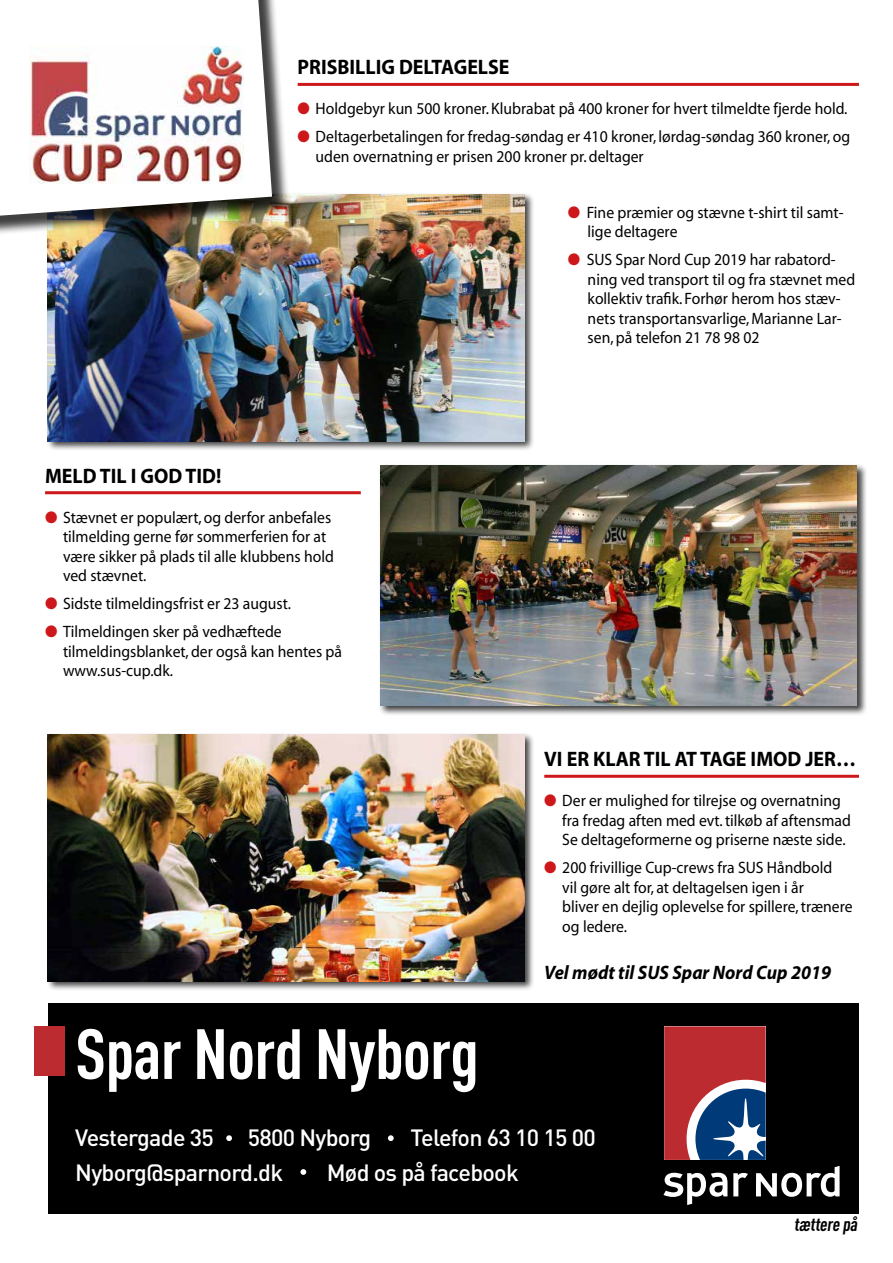
<style>
.page{position:relative;width:893px;height:1263px;background:#fff}
.page>*{position:absolute;margin:0;border:0;box-sizing:border-box;transform-origin:0 0}
.t1{font:700 condensed 69.9px "DINOT";letter-spacing:-.01em;color:#fff}
.t2{font:500 23.25px "DINOT";letter-spacing:-.03em;color:#fff}
.t3{font:700 21px "Myriad";color:#000;scale:.95 1}
.t4{font:italic 700 19.5px "Myriad";color:#000;scale:.95 1}
.t5{font:700 condensed 18.6px "DINOT";color:#000}
.t6{font:16.5px/19.5px "Myriad";color:#000;scale:.95 1}
.s1{color:#cd171a}
</style>
<div class="page">
<div style="left:46px;top:192px;width:488px;height:260px;background:#000;opacity:.75"></div>
<img style="left:48px;top:195px;width:476px;height:246px">
<div style="left:48px;top:1003px;width:811px;height:211px;background:#000"></div>
<svg style="left:663px;top:1166px;width:177px;height:39px"></svg>
<svg style="left:664px;top:1026px;width:102px;height:134px;background:#954f62"></svg>
<div style="left:34px;top:1027px;width:31px;height:49px;background:#bc2b30"></div>
<svg style="left:226px;top:1135px;width:6px;height:6px"></svg>
<svg style="left:388px;top:1135px;width:6px;height:6px"></svg>
<svg style="left:300px;top:1169px;width:6px;height:6px"></svg>
<div style="left:0;top:0;width:290px;height:239px;background:#000;opacity:.75"></div>
<svg style="left:0;top:0;width:272px;height:216px"></svg>
<div style="left:29px;top:6px;width:219px;height:183px;background:#fff"></div>
<img style="left:29px;top:47px;width:215px;height:136px">
<hr style="left:298px;top:83px;width:561px;height:3px;background:#cd171a">
<hr style="left:45px;top:491px;width:316px;height:3px;background:#cd171a">
<hr style="left:544px;top:775px;width:315px;height:3px;background:#cd171a">
<div style="left:46px;top:732px;width:488px;height:259px;background:#000;opacity:.75"></div>
<img style="left:48px;top:734px;width:476px;height:247px">
<div style="left:378px;top:463px;width:489px;height:253px;background:#000;opacity:.75"></div>
<img style="left:381px;top:466px;width:476px;height:240px">
<p class="t3" style="left:298px;top:57px;width:225px">PRISBILLIG DELTAGELSE</p>
<p class="t6" style="left:298px;top:100px;width:580px"><span class="s1">●</span> Holdgebyr kun 500 kroner. Klubrabat på 400 kroner for hvert tilmeldte fjerde hold.</p>
<p class="t6" style="left:316px;top:128px;width:564px;text-indent:-18px"><span class="s1">●</span> Deltagerbetalingen for fredag-søndag er 410 kroner, lørdag-søndag 360 kroner, og uden overnatning er prisen 200 kroner pr. deltager</p>
<p class="t3" style="left:45px;top:465px;width:187px">MELD TIL I GOD TID!</p>
<p class="t6" style="left:63px;top:508px;width:287px;text-indent:-18px"><span class="s1">●</span> Stævnet er populært, og derfor anbefales tilmelding gerne før sommerferien for at være sikker på plads til alle klubbens hold ved stævnet.</p>
<p class="t6" style="left:45px;top:595px;width:261px"><span class="s1">●</span> Sidste tilmeldingsfrist er 23 august.</p>
<p class="t6" style="left:63px;top:623px;width:295px;text-indent:-18px"><span class="s1">●</span> Tilmeldingen sker på vedhæftede tilmeldingsblanket, der også kan hentes på www.sus-cup.dk.</p>
<p class="t6" style="left:588px;top:203px;width:271px;text-indent:-20px"><span class="s1">●</span> Fine præmier og stævne t-shirt til samt&shy;lige deltagere</p>
<p class="t6" style="left:588px;top:251px;width:283px;text-indent:-20px"><span class="s1">●</span> SUS Spar Nord Cup 2019 har rabatord&shy;ning ved transport til og fra stævnet med kollektiv trafik. Forhør herom hos stæv&shy;nets transportansvarlige, Marianne Lar&shy;sen, på telefon 21 78 98 02</p>
<p class="t3" style="left:544px;top:748px;width:330px">VI ER KLAR TIL AT TAGE IMOD JER…</p>
<p class="t6" style="left:562px;top:792px;width:305px;text-indent:-18px"><span class="s1">●</span> Der er mulighed for tilrejse og overnatning fra fredag aften med evt. tilkøb af aftensmad<br>Se deltageformerne og priserne næste side.</p>
<p class="t6" style="left:562px;top:859px;width:307px;text-indent:-18px"><span class="s1">●</span> 200 frivillige Cup-crews fra SUS Håndbold<br>vil gøre alt for, at deltagelsen igen i år<br>bliver en dejlig oplevelse for spillere, trænere og ledere.</p>
<p class="t4" style="left:544px;top:963px;width:303px">Vel mødt til SUS Spar Nord Cup 2019</p>
<h1 class="t1" style="left:75px;top:1012px;width:405px">Spar Nord Nyborg</h1>
<h2 class="t2" style="left:75px;top:1122px;width:140px">Vestergade 35</h2>
<h2 class="t2" style="left:248px;top:1122px;width:125px">5800 Nyborg</h2>
<h2 class="t2" style="left:410px;top:1122px;width:187px">Telefon 63 10 15 00</h2>
<h2 class="t2" style="left:75px;top:1157px;width:209px">Nyborg@sparnord.dk</h2>
<h2 class="t2" style="left:327px;top:1157px;width:194px">Mød os på facebook</h2>
<p class="t5" style="left:794px;top:1213px;width:68px">tættere på</p>
</div>
